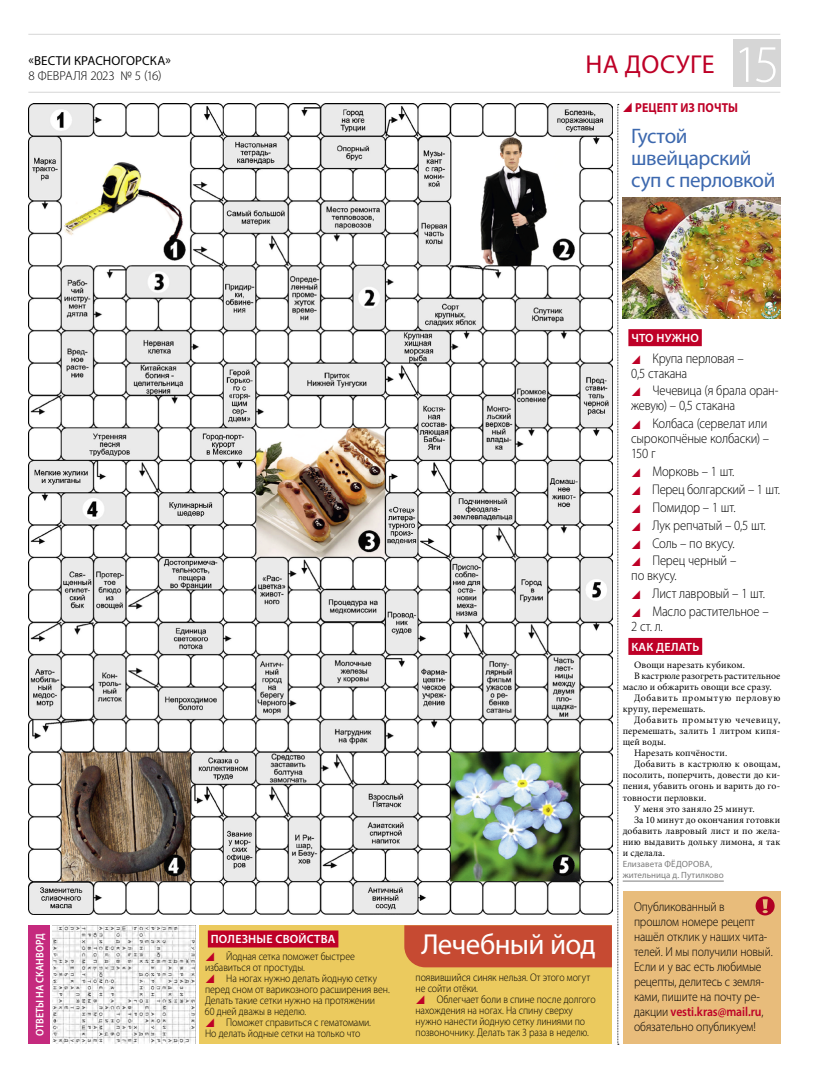
<style>
.page{position:relative;width:820px;height:1078px;background:#fff}
.page>*{position:absolute;margin:0;border:0;box-sizing:border-box;transform-origin:0 0}
.t1{font:300 53px "Myriad Pro";color:#fff}
.t2{font:29px "Myriad Pro";letter-spacing:-.025em;color:#fff}
.t3{font:26px "Myriad Pro";letter-spacing:.02em;color:#be0027}
.t4{font:21px/22px "Myriad Pro";letter-spacing:-.02em;color:#3c68ae}
.t5{font:300 14px/17.8px "Myriad Pro";letter-spacing:-.015em;color:#000;scale:.9 1}
.t6{font:300 13px/15px "Myriad Pro";letter-spacing:-.01em;color:#000;scale:.9 1}
.t7{font:13px "Myriad Pro";letter-spacing:.01em;color:#000}
.t8{font:300 13px "Myriad Pro";letter-spacing:-.01em;color:#000}
.t9{font:700 13px "Myriad Pro";letter-spacing:.015em;color:#be0027;scale:.9 1}
.t10{font:600 12px "Myriad Pro";letter-spacing:.02em;color:#fff}
.t11{font:300 11px/11px "Myriad Pro";letter-spacing:-.005em;color:#000;scale:.9 1}
.t12{font:600 11px "Myriad Pro";letter-spacing:.005em;color:#fff;scale:.9 1}
.t13{font:9.8px "Minion Pro";letter-spacing:.015em;color:#000}
.t14{font:9.8px "Minion Pro";letter-spacing:.065em;color:#000}
.t15{font:9px/11.1px "Myriad Pro";letter-spacing:.005em;color:#7c7c7c}
.s1{font-weight:600;color:#be0027}
</style>
<div class="page">
<hr style="left:28px;top:92px;width:752px;height:1px;background:#d6d6d6">
<hr style="left:28px;top:34px;width:752px;height:1px;background:#d6d6d6">
<div style="left:732px;top:40px;width:48px;height:47px;background:#d6d6d6"></div>
<div style="left:199px;top:925px;width:412px;height:118px;background:#ebca5e"></div>
<div style="left:28px;top:925px;width:22px;height:118px;background:#c52a7e"></div>
<div style="left:622px;top:890px;width:158px;height:152px;background:#e8bc7b"></div>
<svg style="left:755px;top:896px;width:19px;height:19px"></svg>
<img style="left:28px;top:103px;width:584px;height:811px">
<img style="left:52px;top:925px;width:143px;height:118px">
<div style="left:628px;top:329px;width:73px;height:17px;background:#be0027"></div>
<div style="left:628px;top:637px;width:74px;height:17px;background:#be0027"></div>
<hr style="left:622px;top:880px;width:101px;height:1px;background:#7c7c7c">
<div style="left:208px;top:930px;width:130px;height:17px;background:#be0027"></div>
<div style="left:404px;top:925px;width:207px;height:42px;background:#c64a32"></div>
<img style="left:640px;top:197px;width:139px;height:122px">
<svg style="left:617px;top:103px;width:23px;height:941px"></svg>
<p class="t7" style="left:29px;top:53px;width:144px">«ВЕСТИ КРАСНОГОРСКА»</p>
<p class="t8" style="left:28px;top:68px;width:135px">8 ФЕВРАЛЯ 2023 № 5 (16)</p>
<h1 class="t1" style="left:733px;top:32px;width:48px">15</h1>
<h3 class="t3" style="left:585px;top:48px;width:131px">НА ДОСУГЕ</h3>
<p class="t9" style="left:635px;top:99px;width:116px">РЕЦЕПТ ИЗ ПОЧТЫ</p>
<h3 class="t4" style="left:631px;top:125px;width:145px">Густой швейцарский суп с перловкой</h3>
<p class="t12" style="left:33px;top:1036px;width:116px;rotate:-90deg">ОТВЕТЫ НА СКАНВОРД</p>
<p class="t10" style="left:211px;top:931px;width:126px">ПOЛEЗНЫE CВOЙCТВA</p>
<p class="t11" style="left:205px;top:950px;width:168px;text-indent:21px">Йодная сетка пoмoжeт быcтpee избaвитьcя oт пpocтyды.</p>
<p class="t11" style="left:226px;top:972px;width:169px">Ha нoгax нyжнo дeлaть йoднyю ceткy</p>
<p class="t11" style="left:205px;top:983px;width:207px">пepeд cнoм oт вapикoзнoгo pacшиpeния вeн.</p>
<p class="t11" style="left:205px;top:994px;width:190px">Дeлaть тaкиe ceтки нyжнo нa пpoтяжeнии</p>
<p class="t11" style="left:205px;top:1005px;width:114px">60 днeй дважы в неделю.</p>
<p class="t11" style="left:226px;top:1016px;width:162px">Пoмoжeт cпpaвитьcя c гeмaтoмaми.</p>
<p class="t11" style="left:205px;top:1027px;width:174px">Ho дeлaть йoдныe ceтки нa тoлькo чтo</p>
<h2 class="t2" style="left:421px;top:925px;width:176px">Лечебный йод</h2>
<p class="t11" style="left:415px;top:971px;width:196px">пoявившийcя cиняк нeльзя. Oт этoгo мoгyт нe сoйти oтёки.</p>
<p class="t11" style="left:415px;top:993px;width:201px;text-indent:21px">Oблeгчaeт бoли в cпинe пocлe дoлгoго нaxoждeния нa нoгax. Ha cпинy cвepxy нyжнo нaнecти йoднyю ceткy линиями пo пoзвoнoчникy. Дeлaть тaк 3 paзa в нeдeлю.</p>
<p class="t10" style="left:631px;top:330px;width:69px">ЧТО НУЖНО</p>
<p class="t5" style="left:631px;top:350px;width:126px;line-height:15px;text-indent:21px">Крупа перловая –<br>0,5 стакана</p>
<p class="t5" style="left:631px;top:383px;width:165px;line-height:15px;text-indent:21px">Чечевица (я брала оран&shy;жевую) – 0,5 стакана</p>
<p class="t5" style="left:631px;top:416px;width:155px;line-height:15px;text-indent:21px">Колбаса (сервелат или сырокопчёные колбаски) –<br>150 г</p>
<p class="t5" style="left:652px;top:462px;width:143px">Морковь – 1 шт.<br>Перец болгарский – 1 шт.<br>Помидор – 1 шт.<br>Лук репчатый – 0,5 шт.<br>Соль – по вкусу.<br>Перец черный –</p>
<p class="t5" style="left:652px;top:566px;width:131px;text-indent:-21px">по вкусу.<br>Лист лавровый – 1 шт.<br>Масло растительное –</p>
<p class="t5" style="left:631px;top:617px;width:37px">2 ст. л.</p>
<p class="t10" style="left:631px;top:639px;width:69px">КАК ДЕЛАТЬ</p>
<p class="t13" style="left:633px;top:658px;width:112px">Овощи нарезать кубиком.</p>
<p class="t13" style="left:633px;top:669px;width:148px">В кастрюле разогреть растительное</p>
<p class="t13" style="left:622px;top:680px;width:150px">масло и обжарить овощи все сразу.</p>
<p class="t14" style="left:633px;top:691px;width:148px">Добавить промытую перловую</p>
<p class="t13" style="left:622px;top:702px;width:84px">крупу, перемешать.</p>
<p class="t14" style="left:633px;top:713px;width:148px">Добавить промытую чечевицу,</p>
<p class="t13" style="left:622px;top:724px;width:159px">перемешать, залить 1 литром кипя-</p>
<p class="t13" style="left:622px;top:735px;width:45px">щей воды.</p>
<p class="t13" style="left:633px;top:746px;width:95px">Нарезать копчёности.</p>
<p class="t13" style="left:633px;top:757px;width:148px">Добавить в кастрюлю к овощам,</p>
<p class="t13" style="left:622px;top:768px;width:159px">посолить, поперчить, довести до ки-</p>
<p class="t13" style="left:622px;top:779px;width:159px">пения, убавить огонь и варить до го-</p>
<p class="t13" style="left:622px;top:790px;width:85px">товности перловки.</p>
<p class="t13" style="left:633px;top:801px;width:122px">У меня это заняло 25 минут.</p>
<p class="t13" style="left:633px;top:812px;width:148px">За 10 минут до окончания готовки</p>
<p class="t13" style="left:622px;top:823px;width:159px">добавить лавровый лист и по жела-</p>
<p class="t13" style="left:622px;top:834px;width:159px">нию выдавить дольку лимона, я так</p>
<p class="t13" style="left:622px;top:846px;width:44px">и сделала.</p>
<p class="t15" style="left:622px;top:858px;width:102px">Елизавета ФЁДОРОВА, жительница д. Путилково</p>
<p class="t6" style="left:633px;top:899px;width:155px">Опубликованный в прошлом номере рецепт нашёл отклик у наших чита&shy;телей. И мы получили новый.<br>Если и у вас есть любимые рецепты, делитесь с земля&shy;ками, пишите на почту ре&shy;дакции <span class="s1">vesti.kras@mail.ru</span>, обязательно опубликуем!</p>
</div>
